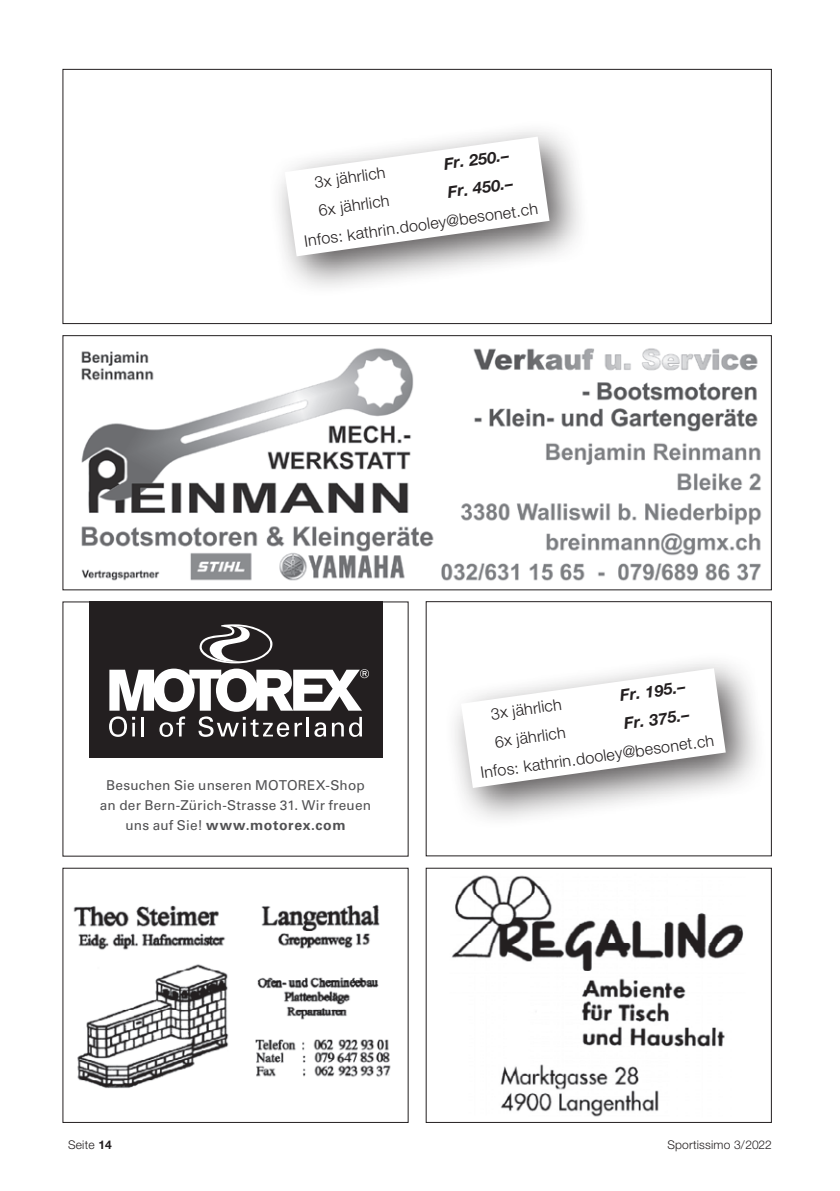
<style>
.page{position:relative;width:840px;height:1191px;background:#fff}
.page>*{position:absolute;margin:0;border:0;box-sizing:border-box;transform-origin:0 0}
.Grundtext{font:300 16px "Helvetica Neue LT Pro";color:#231f20}
.Grundtext-2{font:italic 700 16px "Helvetica Neue LT Pro";color:#231f20}
.t1{font:700 14px "Univers LT Std";letter-spacing:.045em;color:#515153}
.t2{font:13.6px/20px "Univers LT Std";letter-spacing:.015em;color:#515153;text-align:center}
.t3{font:300 12px "Helvetica Neue LT Pro";letter-spacing:.015em;color:#231f20}
.s1{font-weight:400;font-size:13.6px}
.s2{font-weight:700}
</style>
<div class="page">
<div style="left:89px;top:601px;width:293px;height:157px;background:#231f20"></div>
<svg style="left:109px;top:624px;width:260px;height:113px"></svg>
<div style="left:62px;top:601px;width:346px;height:255px;border:1px solid #231f20"></div>
<img style="left:73px;top:904px;width:318px;height:185px">
<img style="left:452px;top:875px;width:292px;height:242px">
<div style="left:443px;top:650px;width:324px;height:179px;background:#231f20;opacity:.75"></div>
<svg style="left:461px;top:668px;width:264px;height:120px"></svg>
<div style="left:62px;top:69px;width:709px;height:255px;border:1px solid #231f20"></div>
<img style="left:81px;top:348px;width:681px;height:233px">
<div style="left:62px;top:335px;width:709px;height:255px;border:1px solid #231f20"></div>
<div style="left:267px;top:119px;width:324px;height:179px;background:#231f20;opacity:.75"></div>
<svg style="left:284px;top:137px;width:265px;height:119px"></svg>
<p class="Grundtext-2" style="left:442px;top:154px;width:67px;rotate:-8deg">Fr. 250.–</p>
<p class="Grundtext" style="left:313px;top:172px;width:73px;rotate:-8deg">3x jährlich</p>
<p class="Grundtext-2" style="left:446px;top:182px;width:67px;rotate:-8deg">Fr. 450.–</p>
<p class="Grundtext" style="left:303px;top:231px;width:237px;rotate:-8deg">Infos: kathrin.dooley@besonet.ch</p>
<p class="Grundtext" style="left:317px;top:201px;width:73px;rotate:-8deg">6x jährlich</p>
<p class="t2" style="left:100px;top:775px;width:273px">Besuchen Sie unseren MOTOREX-Shop an der Bern-Zürich-Strasse 31. Wir freuen</p>
<p class="t1" style="left:125px;top:817px;width:221px"><span class="s1">uns auf Sie!</span> www.motorex.com</p>
<p class="Grundtext-2" style="left:618px;top:686px;width:67px;rotate:-8deg">Fr. 195.–</p>
<p class="Grundtext" style="left:489px;top:704px;width:73px;rotate:-8deg">3x jährlich</p>
<p class="Grundtext-2" style="left:622px;top:714px;width:67px;rotate:-8deg">Fr. 375.–</p>
<p class="Grundtext" style="left:479px;top:763px;width:237px;rotate:-8deg">Infos: kathrin.dooley@besonet.ch</p>
<p class="Grundtext" style="left:493px;top:732px;width:73px;rotate:-8deg">6x jährlich</p>
<p class="t3" style="left:68px;top:1136px;width:45px">Seite <span class="s2">14</span></p>
<p class="t3" style="left:667px;top:1136px;width:106px">Sportissimo 3/2022</p>
</div>
